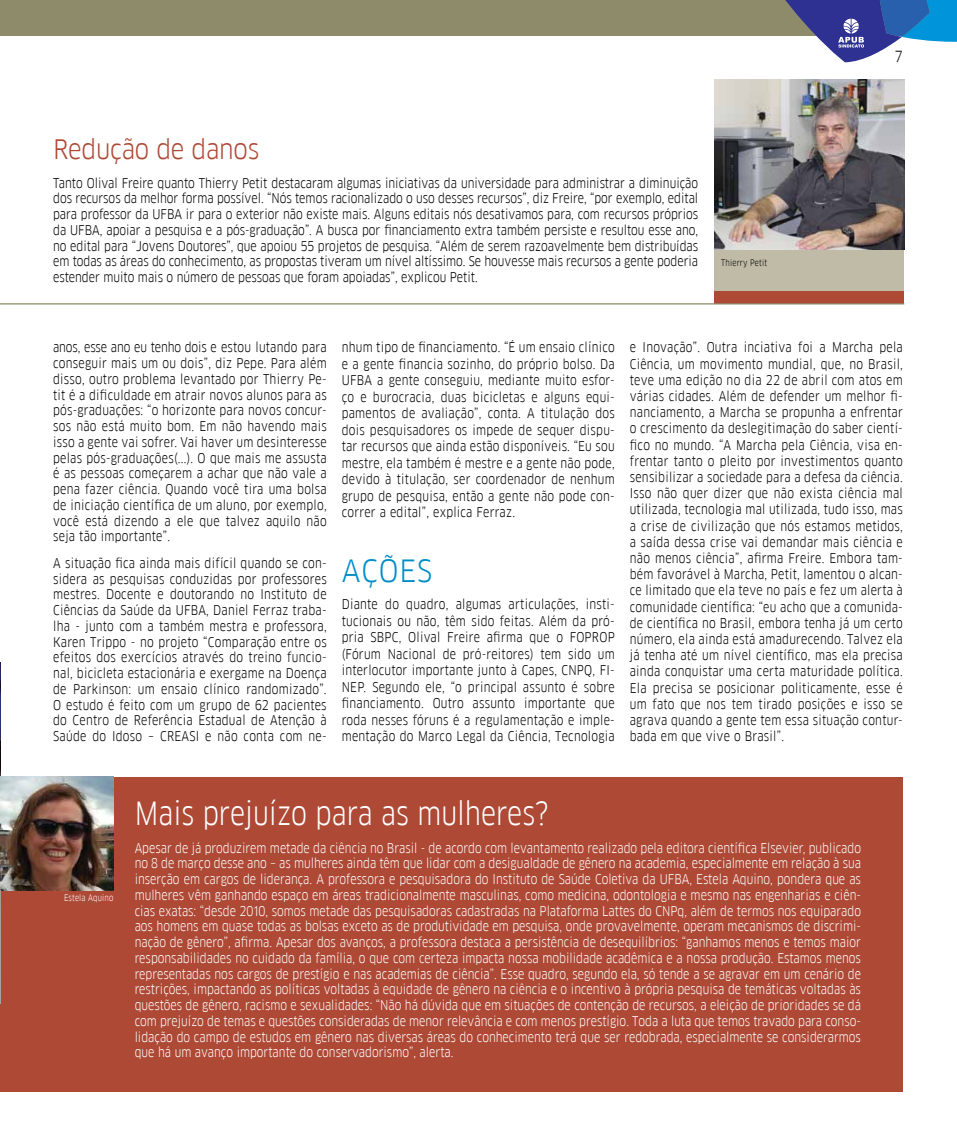
<style>
.page{position:relative;width:957px;height:1134px;background:#fff}
.page>*{position:absolute;margin:0;border:0;box-sizing:border-box;transform-origin:0 0}
.t1{font:31.25px "Goethe FF Clan";color:#fff;scale:.93 1}
.t2{font:30px "Goethe FF Clan";letter-spacing:.03em;color:#008dc7}
.t3{font:26.25px "Goethe FF Clan";letter-spacing:-.01em;color:#ae4936}
.t4{font:15px "Goethe FF Clan";color:#000;scale:.93 1}
.t5{font:13.12px/15.8px "Goethe FF Clan";letter-spacing:.02em;color:#000;text-align:justify;scale:.93 1}
.t6{font:13.12px/15.8px "Goethe FF Clan";color:#fff;text-align:justify;scale:.93 1}
.t7{font:8.75px "Goethe FF Clan";letter-spacing:.02em;color:#000;scale:.9 1}
.t8{font:8.75px "Goethe FF Clan";letter-spacing:.02em;color:#fff;scale:.9 1}
</style>
<div class="page">
<div style="left:0;top:0;width:957px;height:35px;background:#8e8b6a"></div>
<svg style="left:777px;top:0;width:180px;height:62px"></svg>
<div style="left:714px;top:250px;width:190px;height:41px;background:#bfbba7"></div>
<div style="left:714px;top:291px;width:190px;height:13px;background:#ae4936"></div>
<div style="left:0;top:777px;width:903px;height:314px;background:#ae4936"></div>
<hr style="left:0;top:303px;width:904px;height:1px;background:#8e8b6a">
<img style="left:0;top:663px;width:1px;height:113px">
<img style="left:0;top:777px;width:114px;height:113px">
<img style="left:0;top:890px;width:1px;height:114px">
<img style="left:714px;top:80px;width:190px;height:170px">
<h3 class="t3" style="left:53px;top:133px;width:208px">Redução de danos</h3>
<p class="t5" style="left:53px;top:175px;width:695px">Tanto Olival Freire quanto Thierry Petit destacaram algumas iniciativas da universidade para administrar a diminuição dos recursos da melhor forma possível. “Nós temos racionalizado o uso desses recursos”, diz Freire, “por exemplo, edital para professor da UFBA ir para o exterior não existe mais. Alguns editais nós desativamos para, com recursos próprios da UFBA, apoiar a pesquisa e a pós-graduação”. A busca por financiamento extra também persiste e resultou esse ano, no edital para “Jovens Doutores”, que apoiou 55 projetos de pesquisa. “Além de serem razoavelmente bem distribuídas em todas as áreas do conhecimento, as propostas tiveram um nível altíssimo. Se houvesse mais recursos a gente poderia estender muito mais o número de pessoas que foram apoiadas”, explicou Petit.</p>
<p class="t7" style="left:721px;top:258px;width:52px">Thierry Petit</p>
<p class="t4" style="left:895px;top:48px;width:10px">7</p>
<p class="t5" style="left:53px;top:340px;width:296px">anos, esse ano eu tenho dois e estou lutando para conseguir mais um ou dois”, diz Pepe. Para além disso, outro problema levantado por Thierry Pe&shy;tit é a dificuldade em atrair novos alunos para as pós-graduações: “o horizonte para novos concur&shy;sos não está muito bom. Em não havendo mais isso a gente vai sofrer. Vai haver um desinteresse pelas pós-graduações(...). O que mais me assusta é as pessoas começarem a achar que não vale a pena fazer ciência. Quando você tira uma bolsa de iniciação científica de um aluno, por exemplo, você está dizendo a ele que talvez aquilo não seja tão importante”.</p>
<p class="t5" style="left:53px;top:555px;width:296px">A situação fica ainda mais difícil quando se con&shy;sidera as pesquisas conduzidas por professores mestres. Docente e doutorando no Instituto de Ciências da Saúde da UFBA, Daniel Ferraz traba&shy;lha - junto com a também mestra e professora, Karen Trippo - no projeto “Comparação entre os efeitos dos exercícios através do treino funcio&shy;nal, bicicleta estacionária e exergame na Doença de Parkinson: um ensaio clínico randomizado”.<br>O estudo é feito com um grupo de 62 pacientes do Centro de Referência Estadual de Atenção à Saúde do Idoso – CREASI e não conta com ne-</p>
<p class="t5" style="left:342px;top:339px;width:295px;line-height:16.5px">nhum tipo de financiamento. “É um ensaio clínico e a gente financia sozinho, do próprio bolso. Da UFBA a gente conseguiu, mediante muito esfor&shy;ço e burocracia, duas bicicletas e alguns equi&shy;pamentos de avaliação”, conta. A titulação dos dois pesquisadores os impede de sequer dispu&shy;tar recursos que ainda estão disponíveis. “Eu sou mestre, ela também é mestre e a gente não pode, devido à titulação, ser coordenador de nenhum grupo de pesquisa, então a gente não pode con&shy;correr a edital”, explica Ferraz.</p>
<h2 class="t2" style="left:342px;top:553px;width:92px">AÇÕES</h2>
<p class="t5" style="left:342px;top:596px;width:295px;line-height:16.5px">Diante do quadro, algumas articulações, insti&shy;tucionais ou não, têm sido feitas. Além da pró&shy;pria SBPC, Olival Freire afirma que o FOPROP (Fórum Nacional de pró-reitores) tem sido um interlocutor importante junto à Capes, CNPQ, FI-NEP. Segundo ele, “o principal assunto é sobre financiamento. Outro assunto importante que roda nesses fóruns é a regulamentação e imple&shy;mentação do Marco Legal da Ciência, Tecnologia</p>
<p class="t5" style="left:630px;top:339px;width:295px;line-height:16.2px">e Inovação”. Outra inciativa foi a Marcha pela Ciência, um movimento mundial, que, no Brasil, teve uma edição no dia 22 de abril com atos em várias cidades. Além de defender um melhor fi&shy;nanciamento, a Marcha se propunha a enfrentar o crescimento da deslegitimação do saber cientí&shy;fico no mundo. “A Marcha pela Ciência, visa en&shy;frentar tanto o pleito por investimentos quanto sensibilizar a sociedade para a defesa da ciência.<br>Isso não quer dizer que não exista ciência mal utilizada, tecnologia mal utilizada, tudo isso, mas a crise de civilização que nós estamos metidos, a saída dessa crise vai demandar mais ciência e não menos ciência”, afirma Freire. Embora tam&shy;bém favorável à Marcha, Petit, lamentou o alcan&shy;ce limitado que ela teve no país e fez um alerta à comunidade científica: “eu acho que a comunida&shy;de científica no Brasil, embora tenha já um certo número, ela ainda está amadurecendo. Talvez ela já tenha até um nível científico, mas ela precisa ainda conquistar uma certa maturidade política.<br>Ela precisa se posicionar politicamente, esse é um fato que nos tem tirado posições e isso se agrava quando a gente tem essa situação contur&shy;bada em que vive o Brasil”.</p>
<h1 class="t1" style="left:135px;top:795px;width:446px">Mais prejuízo para as mulheres?</h1>
<p class="t8" style="left:64px;top:892px;width:56px">Estela Aquino</p>
<p class="t6" style="left:135px;top:840px;width:782px">Apesar de já produzirem metade da ciência no Brasil - de acordo com levantamento realizado pela editora científica Elsevier, publicado no 8 de março desse ano – as mulheres ainda têm que lidar com a desigualdade de gênero na academia, especialmente em relação à sua inserção em cargos de liderança. A professora e pesquisadora do Instituto de Saúde Coletiva da UFBA, Estela Aquino, pondera que as mulheres vêm ganhando espaço em áreas tradicionalmente masculinas, como medicina, odontologia e mesmo nas engenharias e ciên&shy;cias exatas: “desde 2010, somos metade das pesquisadoras cadastradas na Plataforma Lattes do CNPq, além de termos nos equiparado aos homens em quase todas as bolsas exceto as de produtividade em pesquisa, onde provavelmente, operam mecanismos de discrimi&shy;nação de gênero”, afirma. Apesar dos avanços, a professora destaca a persistência de desequilíbrios: “ganhamos menos e temos maior responsabilidades no cuidado da família, o que com certeza impacta nossa mobilidade acadêmica e a nossa produção. Estamos menos representadas nos cargos de prestígio e nas academias de ciência”. Esse quadro, segundo ela, só tende a se agravar em um cenário de restrições, impactando as políticas voltadas à equidade de gênero na ciência e o incentivo à própria pesquisa de temáticas voltadas às questões de gênero, racismo e sexualidades: “Não há dúvida que em situações de contenção de recursos, a eleição de prioridades se dá com prejuízo de temas e questões consideradas de menor relevância e com menos prestígio. Toda a luta que temos travado para conso&shy;lidação do campo de estudos em gênero nas diversas áreas do conhecimento terá que ser redobrada, especialmente se considerarmos que há um avanço importante do conservadorismo”, alerta.</p>
</div>
